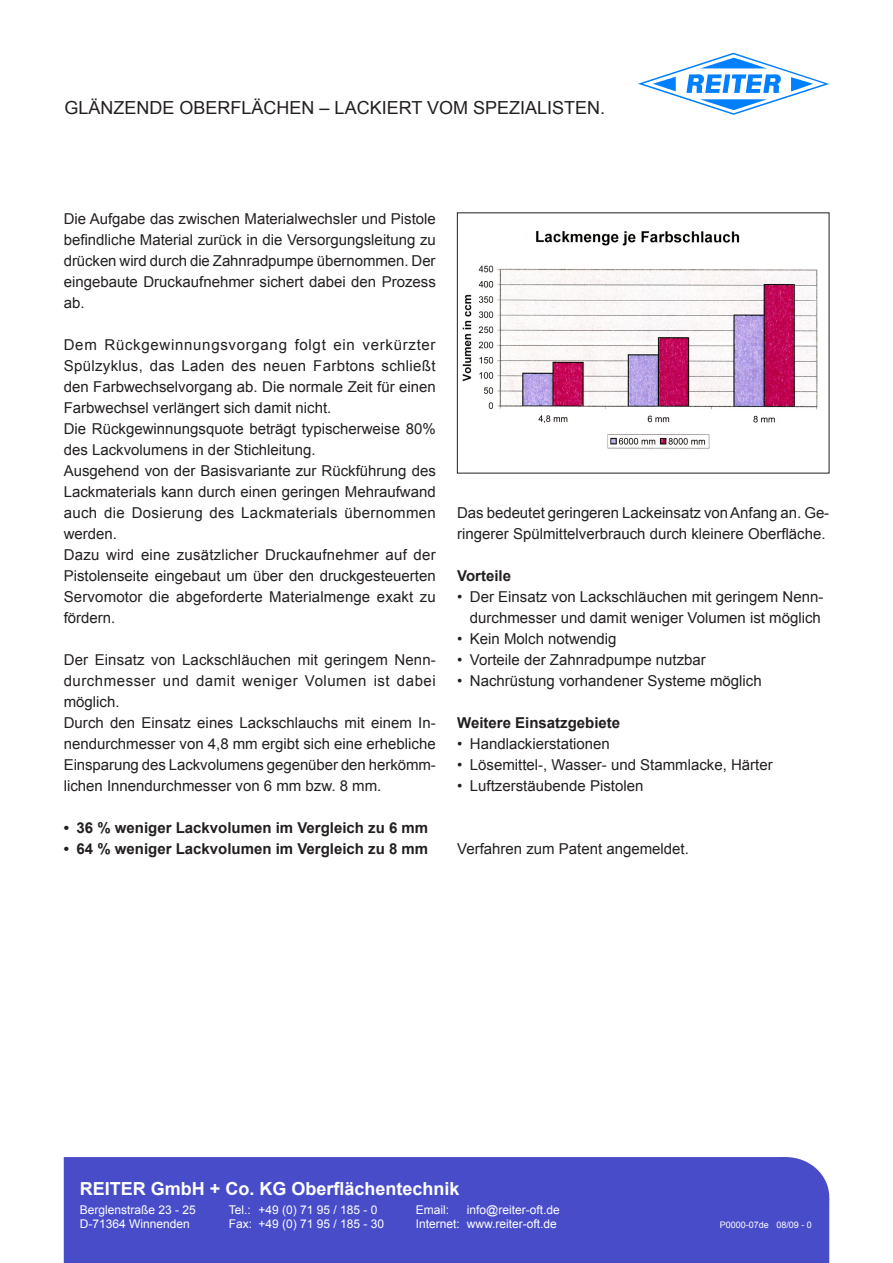
<style>
.page{position:relative;width:893px;height:1263px;background:#fff}
.page>*{position:absolute;margin:0;border:0;box-sizing:border-box;transform-origin:0 0}
.Slogans{font:18px "Arial";color:#231f20}
.Adresse_fett{font:700 18px "Arial";color:#fff}
.Fließtext{font:15px/21px "Arial";color:#231f20;text-align:justify}
.Aufzählung{font:15px/21px "Arial";color:#231f20;text-align:right}
.Aufzählung-2{font:700 15px "Arial";color:#231f20}
.Fließtext-2{font:700 15px "Arial";color:#231f20}
.Adresse{font:12px "Arial";color:#fff}
.Adresse-2{font:9px "Arial";color:#fff}
</style>
<div class="page">
<div style="left:64px;top:1158px;width:721px;height:104px;background:#494cc9"></div>
<div style="left:64px;top:1157px;width:722px;height:106px;border:2px solid #494cc9"></div>
<div style="left:743px;top:1158px;width:85px;height:79px;background:#494cc9;border-radius:50%"></div>
<div style="left:743px;top:1157px;width:86px;height:80px;border:2px solid #494cc9;border-radius:50%"></div>
<div style="left:765px;top:1200px;width:63px;height:63px;background:#494cc9"></div>
<svg style="left:638px;top:53px;width:191px;height:62px"></svg>
<img style="left:462px;top:229px;width:361px;height:220px">
<p class="Slogans" style="left:65px;top:96px;width:542px">GLÄNZENDE OBERFLÄCHEN – LACKIERT VOM SPEZIALISTEN.</p>
<p class="Fließtext" style="left:64px;top:208px;width:374px">Die Aufgabe das zwischen Materialwechsler und Pistole befindliche Material zurück in die Versorgungsleitung zu drücken wird durch die Zahnradpumpe übernommen. Der eingebaute Druckaufnehmer sichert dabei den Prozess ab.</p>
<p class="Fließtext" style="left:64px;top:334px;width:374px">Dem Rückgewinnungsvorgang folgt ein verkürzter Spülzyklus, das Laden des neuen Farbtons schließt den Farbwechselvorgang ab. Die normale Zeit für einen Farbwechsel verlängert sich damit nicht.</p>
<p class="Fließtext" style="left:64px;top:418px;width:374px">Die Rückgewinnungsquote beträgt typischerweise 80% des Lackvolumens in der Stichleitung.</p>
<p class="Fließtext" style="left:64px;top:460px;width:374px">Ausgehend von der Basisvariante zur Rückführung des Lackmaterials kann durch einen geringen Mehraufwand auch die Dosierung des Lackmaterials übernommen werden.</p>
<p class="Fließtext" style="left:64px;top:544px;width:374px">Dazu wird eine zusätzlicher Druckaufnehmer auf der Pistolenseite eingebaut um über den druckgesteuerten Servomotor die abgeforderte Materialmenge exakt zu fördern.</p>
<p class="Fließtext" style="left:64px;top:649px;width:374px">Der Einsatz von Lackschläuchen mit geringem Nenn&shy;durchmesser und damit weniger Volumen ist dabei möglich.</p>
<p class="Fließtext" style="left:64px;top:712px;width:374px">Durch den Einsatz eines Lackschlauchs mit einem In&shy;nendurchmesser von 4,8 mm ergibt sich eine erhebliche Einsparung des Lackvolumens gegenüber den herkömm&shy;lichen Innendurchmesser von 6 mm bzw. 8 mm.</p>
<p class="Aufzählung-2" style="left:64px;top:817px;width:366px">• 36 % weniger Lackvolumen im Vergleich zu 6 mm</p>
<p class="Aufzählung-2" style="left:64px;top:838px;width:366px">• 64 % weniger Lackvolumen im Vergleich zu 8 mm</p>
<p class="Fließtext" style="left:457px;top:502px;width:374px">Das bedeutet geringeren Lackeinsatz von Anfang an. Ge&shy;ringerer Spülmittelverbrauch durch kleinere Oberfläche.</p>
<p class="Fließtext-2" style="left:457px;top:566px;width:55px">Vorteile</p>
<p class="Aufzählung" style="left:457px;top:586px;width:368px">• Der Einsatz von Lackschläuchen mit geringem Nenn&shy;durchmesser und damit weniger Volumen ist möglich</p>
<p class="Aufzählung" style="left:457px;top:628px;width:161px">• Kein Molch notwendig</p>
<p class="Aufzählung" style="left:457px;top:649px;width:250px">• Vorteile der Zahnradpumpe nutzbar</p>
<p class="Aufzählung" style="left:457px;top:670px;width:306px">• Nachrüstung vorhandener Systeme möglich</p>
<p class="Aufzählung-2" style="left:457px;top:713px;width:165px">Weitere Einsatzgebiete</p>
<p class="Aufzählung" style="left:457px;top:733px;width:154px">• Handlackierstationen</p>
<p class="Aufzählung" style="left:457px;top:754px;width:317px">• Lösemittel-, Wasser- und Stammlacke, Härter</p>
<p class="Aufzählung" style="left:457px;top:775px;width:188px">• Luftzerstäubende Pistolen</p>
<p class="Fließtext" style="left:457px;top:838px;width:233px">Verfahren zum Patent angemeldet.</p>
<p class="Adresse_fett" style="left:80px;top:1177px;width:381px">REITER GmbH + Co. KG Oberflächentechnik</p>
<p class="Adresse" style="left:80px;top:1202px;width:118px">Berglenstraße 23 - 25</p>
<p class="Adresse" style="left:229px;top:1202px;width:150px">Tel.: +49 (0) 71 95 / 185 - 0</p>
<p class="Adresse" style="left:416px;top:1202px;width:35px">Email:</p>
<p class="Adresse" style="left:467px;top:1202px;width:94px">info@reiter-oft.de</p>
<p class="Adresse" style="left:80px;top:1216px;width:112px">D-71364 Winnenden</p>
<p class="Adresse" style="left:229px;top:1216px;width:157px">Fax: +49 (0) 71 95 / 185 - 30</p>
<p class="Adresse" style="left:416px;top:1216px;width:143px">Internet: www.reiter-oft.de</p>
<p class="Adresse-2" style="left:720px;top:1219px;width:94px">P0000-07de 08/09 - 0</p>
</div>
